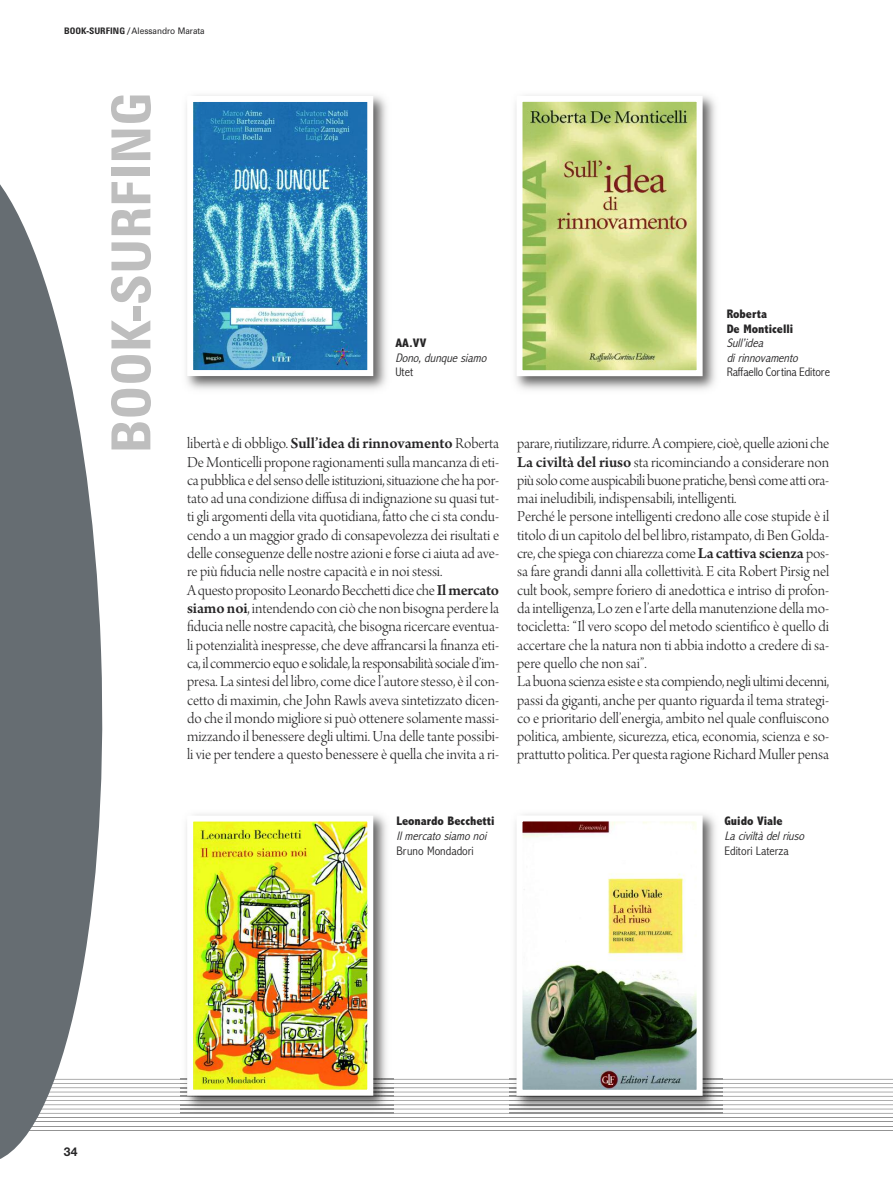
<style>
.page{position:relative;width:893px;height:1191px;background:#fff}
.page>*{position:absolute;margin:0;border:0;box-sizing:border-box;transform-origin:0 0}
.t1{font:700 condensed 54px "Zurich BT";color:#bebebe;scale:1.05 1}
.t2{font:16.2px/18.3px "Arno Pro Light Display";letter-spacing:-.005em;color:#272627}
.t3{font:italic 300 condensed 12.45px/14.5px "Abadi";color:#272627;scale:1.05 1}
.t4{font:300 condensed 12.45px "Abadi";color:#272627;scale:1.05 1}
.t5{font:800 condensed 12.45px/14.5px "Abadi";color:#272627;scale:1.05 1}
.t6{font:700 12.15px "Helvetica Neue";color:#272627}
.t7{font:9px "Zurich BT";color:#272627;scale:.93 1}
.s1{font-weight:700;font-stretch:condensed}
.s2{font-family:"Arno Pro";font-weight:600}
</style>
<div class="page">
<hr style="left:26px;top:1078px;width:154px;height:1px;background:#939393">
<hr style="left:393px;top:1078px;width:116px;height:1px;background:#939393">
<hr style="left:722px;top:1078px;width:171px;height:1px;background:#939393">
<hr style="left:26px;top:1083px;width:154px;height:1px;background:#939393">
<hr style="left:393px;top:1083px;width:116px;height:1px;background:#939393">
<hr style="left:722px;top:1083px;width:171px;height:1px;background:#939393">
<hr style="left:26px;top:1087px;width:154px;height:1px;background:#939393">
<hr style="left:393px;top:1087px;width:116px;height:1px;background:#939393">
<hr style="left:722px;top:1087px;width:171px;height:1px;background:#939393">
<hr style="left:26px;top:1091px;width:154px;height:1px;background:#939393">
<hr style="left:393px;top:1091px;width:116px;height:1px;background:#939393">
<hr style="left:722px;top:1091px;width:171px;height:1px;background:#939393">
<hr style="left:26px;top:1096px;width:154px;height:1px;background:#939393">
<hr style="left:393px;top:1096px;width:116px;height:1px;background:#939393">
<hr style="left:722px;top:1096px;width:171px;height:1px;background:#939393">
<hr style="left:26px;top:1100px;width:154px;height:1px;background:#939393">
<hr style="left:393px;top:1100px;width:116px;height:1px;background:#939393">
<hr style="left:722px;top:1100px;width:171px;height:1px;background:#939393">
<hr style="left:26px;top:1104px;width:154px;height:1px;background:#939393">
<hr style="left:393px;top:1104px;width:116px;height:1px;background:#939393">
<hr style="left:722px;top:1104px;width:171px;height:1px;background:#939393">
<hr style="left:26px;top:1108px;width:154px;height:1px;background:#939393">
<hr style="left:393px;top:1108px;width:116px;height:1px;background:#939393">
<hr style="left:722px;top:1108px;width:171px;height:1px;background:#939393">
<hr style="left:26px;top:1113px;width:154px;height:1px;background:#939393">
<hr style="left:393px;top:1113px;width:116px;height:1px;background:#939393">
<hr style="left:722px;top:1113px;width:171px;height:1px;background:#939393">
<hr style="left:26px;top:1117px;width:867px;height:1px;background:#939393">
<hr style="left:26px;top:1121px;width:867px;height:1px;background:#939393">
<hr style="left:26px;top:1125px;width:867px;height:1px;background:#939393">
<hr style="left:26px;top:1130px;width:867px;height:1px;background:#939393">
<img style="left:515px;top:95px;width:201px;height:295px">
<img style="left:523px;top:103px;width:173px;height:266px">
<div style="left:516px;top:96px;width:187px;height:280px;border:6px solid #fff"></div>
<img style="left:186px;top:95px;width:201px;height:295px">
<img style="left:194px;top:103px;width:172px;height:266px">
<div style="left:187px;top:96px;width:186px;height:280px;border:6px solid #fff"></div>
<svg style="left:0;top:184px;width:111px;height:975px;fill:#666d72"></svg>
<img style="left:509px;top:814px;width:213px;height:299px">
<img style="left:509px;top:1078px;width:213px;height:1px">
<img style="left:509px;top:1083px;width:213px;height:1px">
<img style="left:509px;top:1087px;width:213px;height:1px">
<img style="left:509px;top:1091px;width:213px;height:1px">
<img style="left:509px;top:1096px;width:213px;height:1px">
<img style="left:509px;top:1100px;width:213px;height:1px">
<img style="left:509px;top:1104px;width:213px;height:1px">
<img style="left:509px;top:1108px;width:213px;height:1px">
<img style="left:523px;top:822px;width:173px;height:266px">
<div style="left:516px;top:815px;width:187px;height:280px;border:6px solid #fff"></div>
<img style="left:180px;top:814px;width:213px;height:299px">
<img style="left:180px;top:1078px;width:213px;height:1px">
<img style="left:180px;top:1083px;width:213px;height:1px">
<img style="left:180px;top:1087px;width:213px;height:1px">
<img style="left:180px;top:1091px;width:213px;height:1px">
<img style="left:180px;top:1096px;width:213px;height:1px">
<img style="left:180px;top:1100px;width:213px;height:1px">
<img style="left:180px;top:1104px;width:213px;height:1px">
<img style="left:180px;top:1108px;width:213px;height:1px">
<img style="left:194px;top:822px;width:172px;height:266px">
<div style="left:187px;top:815px;width:186px;height:280px;border:6px solid #fff"></div>
<p class="t7" style="left:64px;top:26px;width:153px"><span class="s1">BOOK-SURFING /</span> Alessandro Marata</p>
<h1 class="t1" style="left:100px;top:453px;width:345px;rotate:-90deg">BOOK-SURFING</h1>
<p class="t5" style="left:395px;top:335px;width:31px">AA.VV</p>
<p class="t3" style="left:395px;top:350px;width:91px">Dono, dunque siamo</p>
<p class="t4" style="left:395px;top:365px;width:18px">Utet</p>
<p class="t5" style="left:727px;top:306px;width:65px">Roberta<br>De Monticelli</p>
<p class="t3" style="left:727px;top:336px;width:72px">Sull’idea<br>di rinnovamento</p>
<p class="t4" style="left:727px;top:365px;width:100px">Raffaello Cortina Editore</p>
<p class="t2" style="left:187px;top:436px;width:314px">libertàe di obbligo. <span class="s2">Sull’idea di rinnovamento</span>Roberta DeMonticelli proponeragionamentisullamancanza dieti&shy;ca pubblicaedelsensodelleistituzioni,situazionecheha por&shy;tato ad unacondizione diffusa di indignazionesu quasi tut&shy;tigliargomenti dellavita quotidiana, fatto checistacondu&shy;cendo a un maggior grado di consapevolezza dei risultati e delleconseguenze delle nostreazionieforseciaiutaad ave&shy;re più fiducia nelle nostrecapacità ein noistessi.<br>AquestopropositoLeonardoBecchettidiceche<span class="s2">Ilmercato siamo noi</span>, intendendo con ciò che non bisogna perderela fiducia nelle nostrecapacità,che bisognaricercareeventua&shy;li potenzialità inespresse, che deve affrancarsi la finanza eti&shy;ca, ilcommercioequoesolidale, laresponsabilitàsocialed’im&shy;presa. Lasintesi del libro,come dicel’autorestesso,èilcon&shy;cetto di maximin, che John Rawls aveva sintetizzato dicen&shy;do cheilmondomiglioresi può otteneresolamentemassi&shy;mizzando il benessere degli ultimi. Una delle tante possibi&shy;li vie per tendere a questo benessere è quella che invita a ri-</p>
<p class="t2" style="left:517px;top:436px;width:314px">parare,riutilizzare,ridurre.Acompiere,cioè, quelleazioniche <span class="s2">La civiltà del riuso</span> staricominciando aconsiderare non piùsolocomeauspicabilibuonepratiche,bensìcomeattiora&shy;mai ineludibili, indispensabili, intelligenti.<br>Perché le persone intelligenti credono alle cose stupide è il titolo di un capitolo del bel libro,ristampato, di BenGolda&shy;cre,chespiegacon chiarezzacome<span class="s2">La cattiva scienza</span> pos&shy;sa fare grandi danni alla collettività. E cita Robert Pirsig nel cult book, sempre foriero di anedottica e intriso di profon&shy;daintelligenza,Lo zen el’arte dellamanutenzione dellamo&shy;tocicletta: “Il vero scopo del metodo scientifico è quello di accertare che la natura non ti abbia indotto a credere di sa&shy;pere quello che non sai”.<br>Labuonascienzaesisteestacompiendo,negliultimidecenni, passi da giganti, anche per quanto riguarda il tema strategi&shy;co e prioritario dell’energia, ambito nel quale confluiscono politica, ambiente, sicurezza, etica, economia, scienza e so&shy;prattutto politica. Per questaragioneRichard Muller pensa</p>
<p class="t5" style="left:397px;top:813px;width:95px">Leonardo Becchetti</p>
<p class="t3" style="left:397px;top:828px;width:90px">Il mercato siamo noi</p>
<p class="t4" style="left:397px;top:843px;width:75px">Bruno Mondadori</p>
<p class="t5" style="left:724px;top:813px;width:57px">Guido Viale</p>
<p class="t3" style="left:724px;top:828px;width:81px">La civiltà del riuso</p>
<p class="t4" style="left:724px;top:843px;width:63px">Editori Laterza</p>
<p class="t6" style="left:64px;top:1144px;width:15px">34</p>
</div>
